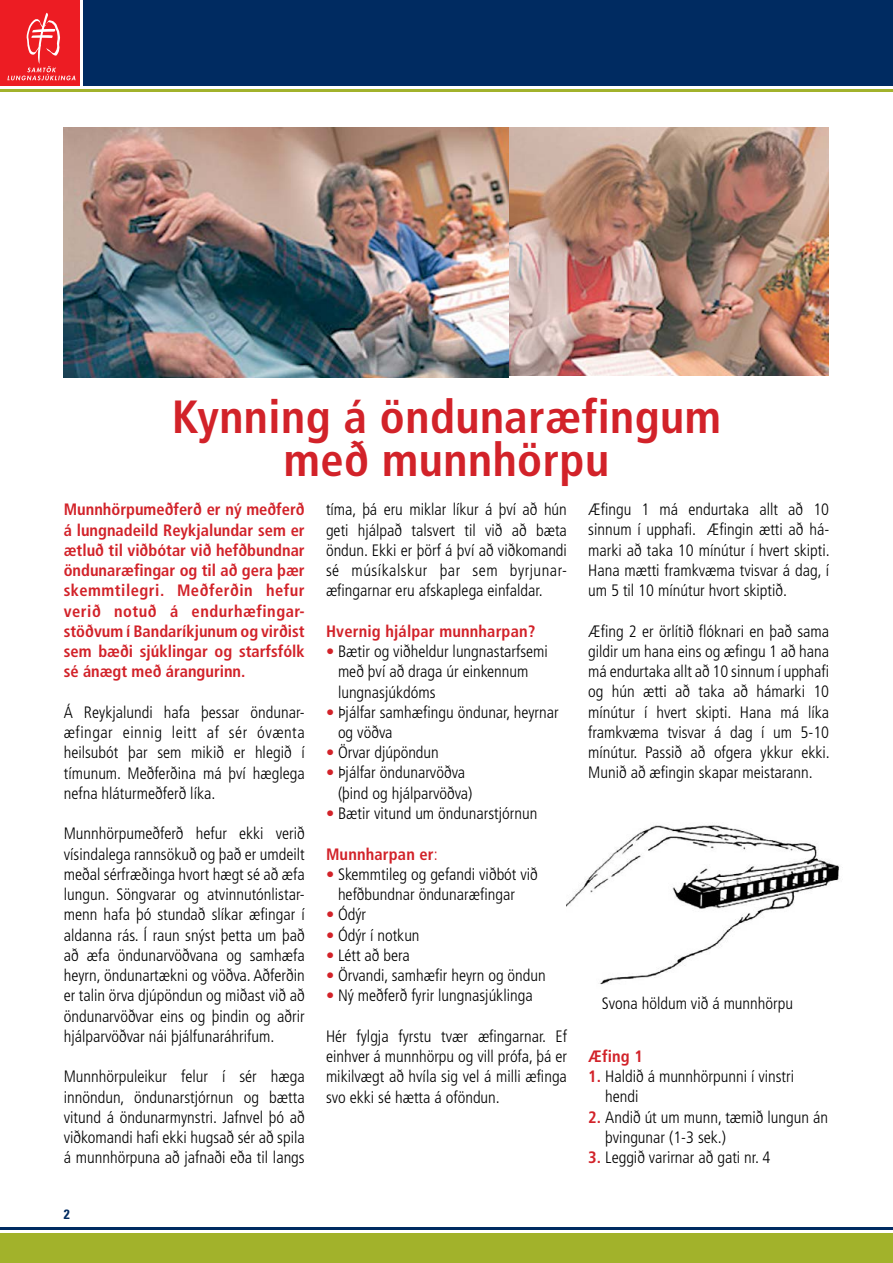
<style>
.page{position:relative;width:893px;height:1263px;background:#fff}
.page>*{position:absolute;margin:0;border:0;box-sizing:border-box;transform-origin:0 0}
.t1{font:700 condensed 46.5px/43.5px "Frutiger";letter-spacing:.01em;color:#d22229;text-align:center}
.t2{font:300 condensed 16.5px/20.2px "Frutiger";color:#000;text-align:justify}
.t3{font:700 condensed 16.5px/20.2px "Frutiger";color:#d22229;text-align:justify}
.t4{font:700 condensed 13.5px "Univers";color:#002b61}
.s1{color:#d22229}
.s2{font-weight:300}
.s3{font-weight:700;color:#d22229}
</style>
<div class="page">
<div style="left:0;top:1233px;width:893px;height:30px;background:#a2b22b"></div>
<hr style="left:0;top:1227px;width:893px;height:3px;background:#002b61">
<div style="left:83px;top:0;width:810px;height:86px;background:#002b61"></div>
<div style="left:0;top:0;width:80px;height:86px;background:#ed1c23"></div>
<svg style="left:7px;top:12px;width:69px;height:68px"></svg>
<hr style="left:0;top:89px;width:892px;height:2px;background:#a2b22b">
<img style="left:64px;top:128px;width:765px;height:249px">
<img style="left:567px;top:825px;width:273px;height:160px">
<h1 class="t1" style="left:172px;top:395px;width:551px">Kynning á öndunaræfingum með munnhörpu</h1>
<p class="t3" style="left:64px;top:499px;width:242px">Munnhörpumeðferð er ný meðferð á lungnadeild Reykjalundar sem er ætluð til viðbótar við hefðbundnar öndunaræfingar og til að gera þær skemmtilegri. Meðferðin hefur verið notuð á endurhæfingar&shy;stöðvum í Bandaríkjunum og virðist sem bæði sjúklingar og starfsfólk sé ánægt með árangurinn.</p>
<p class="t2" style="left:64px;top:702px;width:242px">Á Reykjalundi hafa þessar öndunar&shy;æfingar einnig leitt af sér óvænta heilsubót þar sem mikið er hlegið í tímunum. Meðferðina má því hæglega nefna hláturmeðferð líka.</p>
<p class="t2" style="left:64px;top:824px;width:242px">Munnhörpumeðferð hefur ekki verið vísindalega rannsökuð og það er umdeilt meðal sérfræðinga hvort hægt sé að æfa lungun. Söngvarar og atvinnutónlistar&shy;menn hafa þó stundað slíkar æfingar í aldanna rás. Í raun snýst þetta um það að æfa öndunarvöðvana og samhæfa heyrn, öndunartækni og vöðva. Aðferðin er talin örva djúpöndun og miðast við að öndunarvöðvar eins og þindin og aðrir hjálparvöðvar nái þjálfunaráhrifum.</p>
<p class="t2" style="left:64px;top:1067px;width:242px">Munnhörpuleikur felur í sér hæga innöndun, öndunarstjórnun og bætta vitund á öndunarmynstri. Jafnvel þó að viðkomandi hafi ekki hugsað sér að spila á munnhörpuna að jafnaði eða til langs</p>
<p class="t4" style="left:64px;top:1206px;width:7px">2</p>
<p class="t2" style="left:326px;top:500px;width:242px">tíma, þá eru miklar líkur á því að hún geti hjálpað talsvert til við að bæta öndun. Ekki er þörf á því að viðkomandi sé músíkalskur þar sem byrjunar&shy;æfingarnar eru afskaplega einfaldar.</p>
<p class="t3" style="left:326px;top:621px;width:211px">Hvernig hjálpar munnharpan?</p>
<p class="t2" style="left:338px;top:641px;width:211px;text-align:left;text-indent:-12px"><span class="s1">•</span> Bætir og viðheldur lungnastarfsemi með því að draga úr einkennum lungnasjúkdóms</p>
<p class="t2" style="left:338px;top:702px;width:222px;text-indent:-12px"><span class="s1">•</span> Þjálfar samhæfingu öndunar, heyrnar og vöðva</p>
<p class="t2" style="left:326px;top:743px;width:114px"><span class="s1">•</span> Örvar djúpöndun</p>
<p class="t2" style="left:338px;top:763px;width:136px;text-indent:-12px"><span class="s1">•</span> Þjálfar öndunarvöðva (þind og hjálparvöðva)</p>
<p class="t2" style="left:326px;top:803px;width:213px"><span class="s1">•</span> Bætir vitund um öndunarstjórnun</p>
<p class="t3" style="left:326px;top:844px;width:113px">Munnharpan er<span class="s2">:</span></p>
<p class="t2" style="left:338px;top:864px;width:201px;text-indent:-12px"><span class="s1">•</span> Skemmtileg og gefandi viðbót við hefðbundnar öndunaræfingar</p>
<p class="t2" style="left:326px;top:905px;width:42px"><span class="s1">•</span> Ódýr</p>
<p class="t2" style="left:326px;top:925px;width:95px"><span class="s1">•</span> Ódýr í notkun</p>
<p class="t2" style="left:326px;top:945px;width:85px"><span class="s1">•</span> Létt að bera</p>
<p class="t2" style="left:326px;top:965px;width:221px"><span class="s1">•</span> Örvandi, samhæfir heyrn og öndun</p>
<p class="t2" style="left:326px;top:986px;width:208px"><span class="s1">•</span> Ný meðferð fyrir lungnasjúklinga</p>
<p class="t2" style="left:326px;top:1026px;width:242px">Hér fylgja fyrstu tvær æfingarnar. Ef einhver á munnhörpu og vill prófa, þá er mikilvægt að hvíla sig vel á milli æfinga svo ekki sé hætta á oföndun.</p>
<p class="t2" style="left:588px;top:500px;width:243px">Æfingu 1 má endurtaka allt að 10 sinnum í upphafi. Æfingin ætti að há&shy;marki að taka 10 mínútur í hvert skipti.<br>Hana mætti framkvæma tvisvar á dag, í um 5 til 10 mínútur hvort skiptið.</p>
<p class="t2" style="left:588px;top:621px;width:243px">Æfing 2 er örlítið flóknari en það sama gildir um hana eins og æfingu 1 að hana má endurtaka allt að 10 sinnum í upphafi og hún ætti að taka að hámarki 10 mínútur í hvert skipti. Hana má líka framkvæma tvisvar á dag í um 5-10 mínútur. Passið að ofgera ykkur ekki.<br>Munið að æfingin skapar meistarann.</p>
<p class="t2" style="left:602px;top:994px;width:193px">Svona höldum við á munnhörpu</p>
<p class="t3" style="left:588px;top:1046px;width:56px">Æfing 1</p>
<p class="t2" style="left:605px;top:1066px;width:190px;text-indent:-17px"><span class="s3">1.</span> Haldið á munnhörpunni í vinstri hendi</p>
<p class="t2" style="left:605px;top:1107px;width:224px;text-indent:-17px"><span class="s3">2.</span> Andið út um munn, tæmið lungun án þvingunar (1-3 sek.)</p>
<p class="t2" style="left:588px;top:1147px;width:184px"><span class="s3">3.</span> Leggið varirnar að gati nr. 4</p>
</div>
